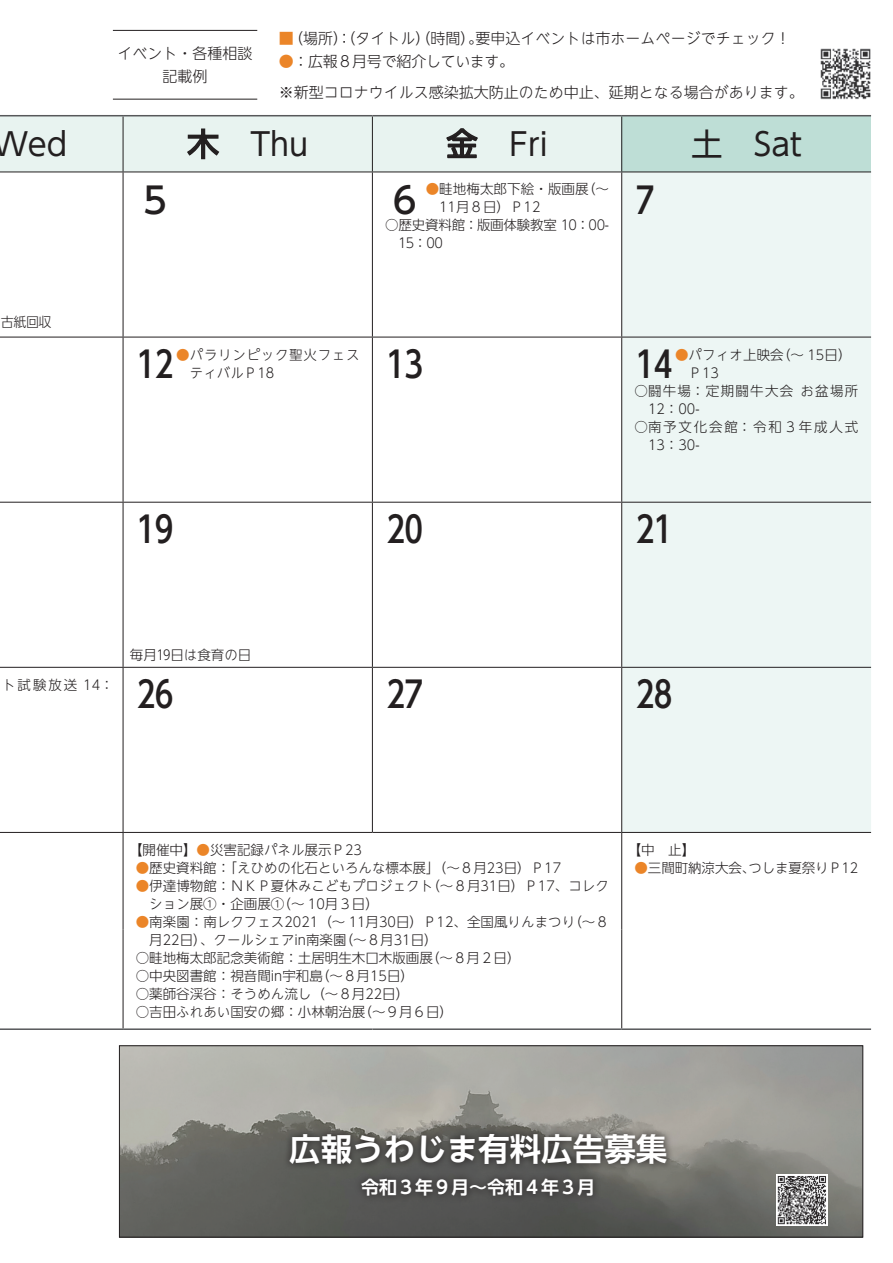
<style>
.page{position:relative;width:893px;height:1263px;background:#fff}
.page>*{position:absolute;margin:0;border:0;box-sizing:border-box;transform-origin:0 0}
.広報うわじま{font:500 36px "UD Shin Go NT Pro";color:#231f20}
.広報うわじま-2{font:31.5px "UD Shin Go NT Pro";color:#231f20}
.t1{font:700 31.5px "UD Shin Go NT Pro De";color:#fff}
.t2{font:700 18px "UD Shin Go NT Pro De";color:#fff}
.広報うわじま-3{font:300 15px "UD Shin Go NT Pro";letter-spacing:.025em;color:#231f20}
.広報うわじま-4{font:300 15px "UD Shin Go NT Pro";letter-spacing:.05em;color:#231f20}
.広報うわじま-5{font:300 15px "UD Shin Go NT Pro";letter-spacing:.005em;color:#231f20}
.広報うわじま-6{font:300 15px "UD Shin Go NT Pro";letter-spacing:.025em;color:#231f20;scale:.95 1}
.広報うわじま-7{font:300 13.5px/18px "UD Shin Go NT Pro";color:#231f20}
.広報うわじま-8{font:300 13.5px/18px "UD Shin Go NT Pro";letter-spacing:.025em;color:#231f20}
.広報うわじま-9{font:300 13.5px/18px "UD Shin Go NT Pro";letter-spacing:.08em;color:#231f20}
.広報うわじま-10{font:300 13.5px "UD Shin Go NT Pro";color:#231f20;scale:.95 1}
.広報うわじま-11{font:300 13.5px/18px "UD Shin Go NT Pro";letter-spacing:.13em;color:#231f20}
.広報うわじま-12{font:300 13.5px/18px "UD Shin Go NT Pro";letter-spacing:.095em;color:#231f20}
.広報うわじま-13{font:300 13.5px "UD Shin Go NT Pro";color:#231f20;scale:.96 1}
.s1{color:#eb8528}
</style>
<div class="page">
<div style="left:622px;top:116px;width:249px;height:56px;background:#beded6"></div>
<div style="left:622px;top:172px;width:249px;height:660px;background:#edf6f4"></div>
<svg style="left:0;top:338px;width:621px;height:690px"></svg>
<hr style="left:123px;top:172px;width:1px;height:165px;background:#231f20">
<hr style="left:372px;top:172px;width:1px;height:165px;background:#231f20">
<hr style="left:622px;top:171px;width:249px;height:1px;background:#231f20">
<hr style="left:621px;top:172px;width:1px;height:165px;background:#231f20">
<hr style="left:0;top:337px;width:123px;height:1px;background:#231f20">
<hr style="left:123px;top:337px;width:249px;height:1px;background:#231f20">
<hr style="left:123px;top:337px;width:1px;height:165px;background:#231f20">
<hr style="left:372px;top:337px;width:250px;height:1px;background:#231f20">
<hr style="left:372px;top:337px;width:1px;height:165px;background:#231f20">
<hr style="left:622px;top:337px;width:249px;height:1px;background:#231f20">
<hr style="left:621px;top:337px;width:1px;height:165px;background:#231f20">
<hr style="left:0;top:502px;width:123px;height:1px;background:#231f20">
<hr style="left:123px;top:502px;width:249px;height:1px;background:#231f20">
<hr style="left:123px;top:503px;width:1px;height:164px;background:#231f20">
<hr style="left:372px;top:502px;width:250px;height:1px;background:#231f20">
<hr style="left:372px;top:503px;width:1px;height:164px;background:#231f20">
<hr style="left:622px;top:502px;width:249px;height:1px;background:#231f20">
<hr style="left:621px;top:503px;width:1px;height:164px;background:#231f20">
<hr style="left:0;top:667px;width:123px;height:1px;background:#231f20">
<hr style="left:123px;top:667px;width:249px;height:1px;background:#231f20">
<hr style="left:123px;top:668px;width:1px;height:164px;background:#231f20">
<hr style="left:372px;top:667px;width:250px;height:1px;background:#231f20">
<hr style="left:372px;top:668px;width:1px;height:164px;background:#231f20">
<hr style="left:622px;top:667px;width:249px;height:1px;background:#231f20">
<hr style="left:621px;top:668px;width:1px;height:164px;background:#231f20">
<hr style="left:0;top:832px;width:123px;height:1px;background:#231f20">
<hr style="left:123px;top:832px;width:249px;height:1px;background:#231f20">
<hr style="left:123px;top:833px;width:1px;height:96px;background:#231f20">
<hr style="left:372px;top:832px;width:250px;height:1px;background:#231f20">
<hr style="left:622px;top:832px;width:249px;height:1px;background:#231f20">
<hr style="left:621px;top:833px;width:1px;height:96px;background:#231f20">
<hr style="left:123px;top:929px;width:1px;height:99px;background:#231f20">
<hr style="left:621px;top:929px;width:1px;height:99px;background:#231f20">
<hr style="left:0;top:115px;width:123px;height:1px;background:#57585a">
<hr style="left:123px;top:115px;width:249px;height:1px;background:#57585a">
<hr style="left:372px;top:115px;width:250px;height:1px;background:#57585a">
<hr style="left:622px;top:115px;width:249px;height:1px;background:#57585a">
<hr style="left:0;top:1028px;width:123px;height:2px;background:#57585a">
<hr style="left:123px;top:1028px;width:249px;height:2px;background:#57585a">
<hr style="left:372px;top:1028px;width:250px;height:2px;background:#57585a">
<hr style="left:622px;top:1028px;width:249px;height:2px;background:#57585a">
<svg style="left:0;top:116px;width:622px;height:56px;background:#e0eae7"></svg>
<img style="left:121px;top:1047px;width:740px;height:188px">
<div style="left:119px;top:1045px;width:744px;height:192px;border:1px solid #231f20"></div>
<svg style="left:283px;top:1126px;width:391px;height:77px;background:#565552"></svg>
<img style="left:776px;top:1175px;width:51px;height:51px">
<img style="left:820px;top:48px;width:51px;height:52px">
<hr style="left:113px;top:30px;width:144px;height:1px;background:#231f20">
<hr style="left:113px;top:99px;width:144px;height:1px;background:#231f20">
<p class="広報うわじま-2" style="left:-7px;top:118px;width:76px">Wed</p>
<p class="広報うわじま-13" style="left:1px;top:311px;width:54px">古紙回収</p>
<p class="広報うわじま-6" style="left:118px;top:41px;width:143px">イベント・各種相談</p>
<p class="広報うわじま-3" style="left:163px;top:64px;width:46px">記載例</p>
<p class="広報うわじま-4" style="left:476px;top:26px;width:316px">要申込イベントは市ホームページでチェック!</p>
<p class="広報うわじま-3" style="left:279px;top:26px;width:206px"><span class="s1">■</span>（場所（：）タイトル）（時間）。</p>
<p class="広報うわじま-5" style="left:279px;top:49px;width:237px"><span class="s1">●</span>：広報８月号で紹介しています。</p>
<p class="広報うわじま-3" style="left:279px;top:80px;width:526px">※新型コロナウイルス感染拡大防止のため中止、延期となる場合があります。</p>
<p class="広報うわじま" style="left:137px;top:171px;width:37px">５</p>
<p class="広報うわじま-2" style="left:187px;top:118px;width:33px">木</p>
<p class="広報うわじま-2" style="left:250px;top:118px;width:59px">Thu</p>
<p class="広報うわじま-2" style="left:446px;top:118px;width:33px">金</p>
<p class="広報うわじま-2" style="left:509px;top:118px;width:40px">Fri</p>
<p class="広報うわじま-2" style="left:691px;top:118px;width:33px">土</p>
<p class="広報うわじま-2" style="left:754px;top:118px;width:49px">Sat</p>
<p class="広報うわじま-7" style="left:582px;top:180px;width:28px">)~</p>
<p class="広報うわじま-7" style="left:385px;top:180px;width:205px;text-align:center">　　　<span class="s1">●</span>畦地梅太郎下絵・版画展<br>11月８日）Ｐ12</p>
<p class="広報うわじま-7" style="left:398px;top:216px;width:212px;text-indent:-13px">○歴史資料館：版画体験教室 10：00-<br>15：00</p>
<p class="広報うわじま" style="left:387px;top:171px;width:37px">６</p>
<p class="広報うわじま" style="left:636px;top:171px;width:19px">７</p>
<p class="広報うわじま-9" style="left:190px;top:345px;width:171px;text-indent:-54px">　　　<span class="s1">●</span>パラリンピック聖火フェスティバルＰ18</p>
<p class="広報うわじま-7" style="left:777px;top:345px;width:76px">（～ 15日(</p>
<p class="広報うわじま-8" style="left:688px;top:345px;width:97px;text-indent:-54px">　　　<span class="s1">●</span>パフィオ上映会<br>Ｐ13</p>
<p class="広報うわじま" style="left:137px;top:335px;width:37px">12</p>
<p class="広報うわじま" style="left:387px;top:335px;width:37px">13</p>
<p class="広報うわじま" style="left:636px;top:335px;width:37px">14</p>
<p class="広報うわじま" style="left:137px;top:500px;width:37px">19</p>
<p class="広報うわじま" style="left:387px;top:500px;width:37px">20</p>
<p class="広報うわじま-10" style="left:801px;top:379px;width:62px">お盆場所</p>
<p class="広報うわじま-12" style="left:648px;top:381px;width:147px;text-indent:-14px">○闘牛場：定期闘牛大会<br>12：00-</p>
<p class="広報うわじま-11" style="left:648px;top:417px;width:212px;text-indent:-14px">○南予文化会館：令和３年成人式<br>13：30-</p>
<p class="広報うわじま" style="left:636px;top:500px;width:37px">21</p>
<p class="広報うわじま-10" style="left:3px;top:674px;width:118px">ト試験放送 14：</p>
<p class="広報うわじま-8" style="left:130px;top:645px;width:123px">毎月19日は食育の日</p>
<p class="広報うわじま" style="left:137px;top:665px;width:37px">26</p>
<p class="広報うわじま" style="left:387px;top:665px;width:36px">27</p>
<p class="広報うわじま" style="left:636px;top:665px;width:37px">28</p>
<p class="広報うわじま-7" style="left:129px;top:840px;width:234px">【開催中】<span class="s1">●</span>災害記録パネル展示Ｐ23</p>
<p class="広報うわじま-7" style="left:136px;top:858px;width:427px"><span class="s1">●</span>歴史資料館「：えひめの化石といろんな標本展」（～８月23日）Ｐ17</p>
<p class="広報うわじま-7" style="left:426px;top:876px;width:184px">（～８月31日）Ｐ17、コレク</p>
<p class="広報うわじま-7" style="left:150px;top:876px;width:285px;text-indent:-14px"><span class="s1">●</span>伊達博物館：ＮＫＰ夏休みこどもプロジェクトション展①・企画展①（～ 10月３日(</p>
<p class="広報うわじま-7" style="left:340px;top:912px;width:237px;text-indent:-204px"><span class="s1">●</span>南楽園：南レクフェス2021（～ 11月30日）Ｐ12、全国風りんまつり（～８月31日(</p>
<p class="広報うわじま-7" style="left:568px;top:912px;width:42px">)~８</p>
<p class="広報うわじま-7" style="left:149px;top:930px;width:199px">月22日）、クールシェアin南楽園</p>
<p class="広報うわじま-7" style="left:426px;top:948px;width:96px">（～８月２日(</p>
<p class="広報うわじま-7" style="left:136px;top:948px;width:298px">○畦地梅太郎記念美術館：土居明生木口木版画展</p>
<p class="広報うわじま-7" style="left:316px;top:966px;width:99px">（～８月15日(</p>
<p class="広報うわじま-7" style="left:136px;top:966px;width:189px">○中央図書館：視音間in宇和島</p>
<p class="広報うわじま-7" style="left:136px;top:984px;width:275px">○薬師谷渓谷：そうめん流し（～８月22日(</p>
<p class="広報うわじま-7" style="left:359px;top:1002px;width:96px">（～９月６日(</p>
<p class="広報うわじま-8" style="left:136px;top:1002px;width:231px">○吉田ふれあい国安の郷：小林朝治展</p>
<p class="広報うわじま-7" style="left:628px;top:840px;width:69px">【中　止【</p>
<p class="広報うわじま-10" style="left:749px;top:857px;width:117px">つしま夏祭りＰ12</p>
<p class="広報うわじま-7" style="left:634px;top:858px;width:122px"><span class="s1">●</span>三間町納涼大会、</p>
<p class="t1" style="left:289px;top:1123px;width:379px">広報うわじま有料広告募集</p>
<p class="t2" style="left:361px;top:1173px;width:235px">令和３年９月～令和４年３月</p>
</div>
